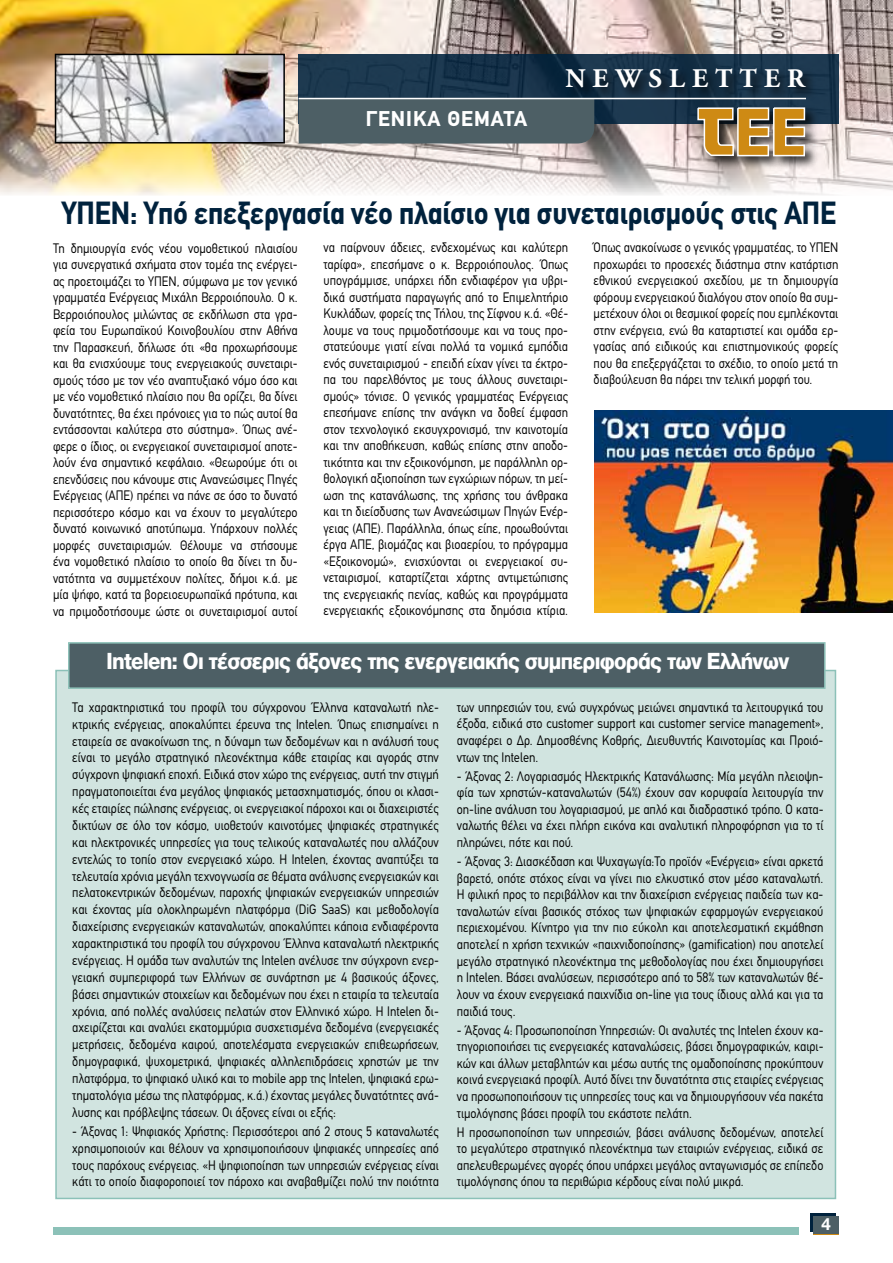
<style>
.page{position:relative;width:893px;height:1263px;background:#fff}
.page>*{position:absolute;margin:0;border:0;box-sizing:border-box;transform-origin:0 0}
.t1{font:700 31.5px "CF Din";color:#00223d;scale:.9 1}
.t2{font:700 27px "CF Garamond";letter-spacing:.26em;color:#fff}
.t3{font:800 24px "Helvetica Neue Greek";letter-spacing:-.03em;color:#fff;scale:.9 1}
.t4{font:700 21px "CF Din";letter-spacing:.05em;color:#fff}
.t5{font:700 18px "Helvetica Neue Greek";color:#fff}
.t6{font:13.5px/16.5px "CF Din";color:#000;text-align:justify;scale:.9 1}
</style>
<div class="page">
<img style="left:0;top:0;width:893px;height:195px">
<svg style="left:299px;top:54px;width:540px;height:69px;background:#19354c"></svg>
<div style="left:565px;top:67px;width:254px;height:35px;background:#000;opacity:.75"></div>
<div style="left:695px;top:105px;width:53px;height:65px;background:#000;opacity:.75"></div>
<div style="left:735px;top:105px;width:48px;height:65px;background:#000;opacity:.75"></div>
<div style="left:771px;top:105px;width:48px;height:65px;background:#000;opacity:.75"></div>
<svg style="left:696px;top:107px;width:110px;height:50px;background:#b69256"></svg>
<div style="left:299px;top:99px;width:297px;height:45px;background:#4d5f65"></div>
<hr style="left:299px;top:98px;width:507px;height:1px;background:#fff">
<div style="left:810px;top:1214px;width:26px;height:18px;background:#00223d"></div>
<div style="left:813px;top:1216px;width:26px;height:18px;background:#4d5f65"></div>
<div style="left:53px;top:1227px;width:746px;height:7px;background:#8cc1b8"></div>
<img style="left:58px;top:57px;width:224px;height:84px">
<div style="left:55px;top:54px;width:230px;height:90px;border:2px solid #000"></div>
<div style="left:55px;top:670px;width:781px;height:529px;background:#d1e4e0;border:2px solid #8cc1b8"></div>
<div style="left:68px;top:642px;width:758px;height:47px;background:#4d5f65;border:2px solid #8cc1b8"></div>
<img style="left:595px;top:410px;width:298px;height:202px">
<h3 class="t4" style="left:366px;top:108px;width:163px">ΓΕΝΙΚΑ ΘΕΜΑΤΑ</h3>
<h2 class="t2" style="left:565px;top:65px;width:241px">NEWSLETTER</h2>
<h1 class="t1" style="left:62px;top:196px;width:862px">ΥΠΕΝ: Υπό επεξεργασία νέο πλαίσιο για συνεταιρισμούς στις ΑΠΕ</h1>
<p class="t6" style="left:53px;top:240px;width:273px">Τη δημιουργία ενός νέου νομοθετικού πλαισίου για συνεργατικά σχήματα στον τομέα της ενέργει&shy;ας προετοιμάζει το ΥΠΕΝ, σύμφωνα με τον γενικό γραμματέα Ενέργειας Μιχάλη Βερροιόπουλο. Ο κ.<br>Βερροιόπουλος μιλώντας σε εκδήλωση στα γρα&shy;φεία του Ευρωπαϊκού Κοινοβουλίου στην Αθήνα την Παρασκευή, δήλωσε ότι «θα προχωρήσουμε και θα ενισχύουμε τους ενεργειακούς συνεταιρι&shy;σμούς τόσο με τον νέο αναπτυξιακό νόμο όσο και με νέο νομοθετικό πλαίσιο που θα ορίζει, θα δίνει δυνατότητες, θα έχει πρόνοιες για το πώς αυτοί θα εντάσσονται καλύτερα στο σύστημα». Όπως ανέ&shy;φερε ο ίδιος, οι ενεργειακοί συνεταιρισμοί αποτε&shy;λούν ένα σημαντικό κεφάλαιο. «Θεωρούμε ότι οι επενδύσεις που κάνουμε στις Ανανεώσιμες Πηγές Ενέργειας (ΑΠΕ) πρέπει να πάνε σε όσο το δυνατό περισσότερο κόσμο και να έχουν το μεγαλύτερο δυνατό κοινωνικό αποτύπωμα. Υπάρχουν πολλές μορφές συνεταιρισμών. Θέλουμε να στήσουμε ένα νομοθετικό πλαίσιο το οποίο θα δίνει τη δυ&shy;νατότητα να συμμετέχουν πολίτες, δήμοι κ.ά. με μία ψήφο, κατά τα βορειοευρωπαϊκά πρότυπα, και να πριμοδοτήσουμε ώστε οι συνεταιρισμοί αυτοί</p>
<p class="t6" style="left:323px;top:240px;width:273px">να παίρνουν άδειες, ενδεχομένως και καλύτερη ταρίφα», επεσήμανε ο κ. Βερροιόπουλος. Όπως υπογράμμισε, υπάρχει ήδη ενδιαφέρον για υβρι&shy;δικά συστήματα παραγωγής από το Επιμελητήριο Κυκλάδων, φορείς της Τήλου, της Σίφνου κ.ά. «Θέ&shy;λουμε να τους πριμοδοτήσουμε και να τους προ&shy;στατεύουμε γιατί είναι πολλά τα νομικά εμπόδια ενός συνεταιρισμού - επειδή είχαν γίνει τα έκτρο&shy;πα του παρελθόντος με τους άλλους συνεταιρι&shy;σμούς» τόνισε. Ο γενικός γραμματέας Ενέργειας επεσήμανε επίσης την ανάγκη να δοθεί έμφαση στον τεχνολογικό εκσυγχρονισμό, την καινοτομία και την αποθήκευση, καθώς επίσης στην αποδο&shy;τικότητα και την εξοικονόμηση, με παράλληλη ορ&shy;θολογική αξιοποίηση των εγχώριων πόρων, τη μεί&shy;ωση της κατανάλωσης, της χρήσης του άνθρακα και τη διείσδυσης των Ανανεώσιμων Πηγών Ενέρ&shy;γειας (ΑΠΕ). Παράλληλα, όπως είπε, προωθούνται έργα ΑΠΕ, βιομάζας και βιοαερίου, το πρόγραμμα «Εξοικονομώ», ενισχύονται οι ενεργειακοί συ&shy;νεταιρισμοί, καταρτίζεται χάρτης αντιμετώπισης της ενεργειακής πενίας, καθώς και προγράμματα ενεργειακής εξοικονόμησης στα δημόσια κτίρια.</p>
<p class="t6" style="left:594px;top:240px;width:273px">Όπως ανακοίνωσε ο γενικός γραμματέας, το ΥΠΕΝ προχωράει το προσεχές διάστημα στην κατάρτιση εθνικού ενεργειακού σχεδίου, με τη δημιουργία φόρουμ ενεργειακού διαλόγου στον οποίο θα συμ&shy;μετέχουν όλοι οι θεσμικοί φορείς που εμπλέκονται στην ενέργεια, ενώ θα καταρτιστεί και ομάδα ερ&shy;γασίας από ειδικούς και επιστημονικούς φορείς που θα επεξεργάζεται το σχέδιο, το οποίο μετά τη διαβούλευση θα πάρει την τελική μορφή του.</p>
<h3 class="t3" style="left:106px;top:649px;width:760px">Intelen: Οι τέσσερις άξονες της ενεργειακής συμπεριφοράς των Ελλήνων</h3>
<p class="t6" style="left:72px;top:699px;width:409px">Τα χαρακτηριστικά του προφίλ του σύγχρονου Έλληνα καταναλωτή ηλε&shy;κτρικής ενέργειας, αποκαλύπτει έρευνα της Intelen. Όπως επισημαίνει η εταιρεία σε ανακοίνωση της, η δύναμη των δεδομένων και η ανάλυσή τους είναι το μεγάλο στρατηγικό πλεονέκτημα κάθε εταιρίας και αγοράς στην σύγχρονη ψηφιακή εποχή. Ειδικά στον χώρο της ενέργειας, αυτή την στιγμή πραγματοποιείται ένα μεγάλος ψηφιακός μετασχηματισμός, όπου οι κλασι&shy;κές εταιρίες πώλησης ενέργειας, οι ενεργειακοί πάροχοι και οι διαχειριστές δικτύων σε όλο τον κόσμο, υιοθετούν καινοτόμες ψηφιακές στρατηγικές και ηλεκτρονικές υπηρεσίες για τους τελικούς καταναλωτές που αλλάζουν εντελώς το τοπίο στον ενεργειακό χώρο. Η Intelen, έχοντας αναπτύξει τα τελευταία χρόνια μεγάλη τεχνογνωσία σε θέματα ανάλυσης ενεργειακών και πελατοκεντρικών δεδομένων, παροχής ψηφιακών ενεργειακών υπηρεσιών και έχοντας μία ολοκληρωμένη πλατφόρμα (DiG SaaS) και μεθοδολογία διαχείρισης ενεργειακών καταναλωτών, αποκαλύπτει κάποια ενδιαφέροντα χαρακτηριστικά του προφίλ του σύγχρονου Έλληνα καταναλωτή ηλεκτρικής ενέργειας. Η ομάδα των αναλυτών της Intelen ανέλυσε την σύγχρονη ενερ&shy;γειακή συμπεριφορά των Ελλήνων σε συνάρτηση με 4 βασικούς άξονες, βάσει σημαντικών στοιχείων και δεδομένων που έχει η εταιρία τα τελευταία χρόνια, από πολλές αναλύσεις πελατών στον Ελληνικό χώρο. Η Intelen δι&shy;αχειρίζεται και αναλύει εκατομμύρια συσχετισμένα δεδομένα (ενεργειακές μετρήσεις, δεδομένα καιρού, αποτελέσματα ενεργειακών επιθεωρήσεων, δημογραφικά, ψυχομετρικά, ψηφιακές αλληλεπιδράσεις χρηστών με την πλατφόρμα, το ψηφιακό υλικό και το mobile app της Intelen, ψηφιακά ερω&shy;τηματολόγια μέσω της πλατφόρμας, κ.ά.) έχοντας μεγάλες δυνατότητες ανά&shy;λυσης και πρόβλεψης τάσεων. Οι άξονες είναι οι εξής:</p>
<p class="t6" style="left:72px;top:1123px;width:409px">- Άξονας 1: Ψηφιακός Χρήστης: Περισσότεροι από 2 στους 5 καταναλωτές χρησιμοποιούν και θέλουν να χρησιμοποιήσουν ψηφιακές υπηρεσίες από τους παρόχους ενέργειας. «Η ψηφιοποίηση των υπηρεσιών ενέργειας είναι κάτι το οποίο διαφοροποιεί τον πάροχο και αναβαθμίζει πολύ την ποιότητα</p>
<p class="t6" style="left:457px;top:699px;width:409px">των υπηρεσιών του, ενώ συγχρόνως μειώνει σημαντικά τα λειτουργικά του έξοδα, ειδικά στο customer support και customer service management», αναφέρει ο Δρ. Δημοσθένης Κοθρής, Διευθυντής Καινοτομίας και Προιό&shy;ντων της Intelen.</p>
<p class="t6" style="left:457px;top:768px;width:409px">- Άξονας 2: Λογαριασμός Ηλεκτρικής Κατανάλωσης: Μία μεγάλη πλειοψη&shy;φία των χρηστών-καταναλωτών (54%) έχουν σαν κορυφαία λειτουργία την on-line ανάλυση του λογαριασμού, με απλό και διαδραστικό τρόπο. Ο κατα&shy;ναλωτής θέλει να έχει πλήρη εικόνα και αναλυτική πληροφόρηση για το τί πληρώνει, πότε και πού.</p>
<p class="t6" style="left:457px;top:853px;width:409px">- Άξονας 3: Διασκέδαση και Ψυχαγωγία:Το προϊόν «Ενέργεια» είναι αρκετά βαρετό, οπότε στόχος είναι να γίνει πιο ελκυστικό στον μέσο καταναλωτή.<br>Η φιλική προς το περιβάλλον και την διαχείριση ενέργειας παιδεία των κα&shy;ταναλωτών είναι βασικός στόχος των ψηφιακών εφαρμογών ενεργειακού περιεχομένου. Κίνητρο για την πιο εύκολη και αποτελεσματική εκμάθηση αποτελεί η χρήση τεχνικών «παιχνιδοποίησης» (gamification) που αποτελεί μεγάλο στρατηγικό πλεονέκτημα της μεθοδολογίας που έχει δημιουργήσει η Intelen. Βάσει αναλύσεων, περισσότερο από το 58% των καταναλωτών θέ&shy;λουν να έχουν ενεργειακά παιχνίδια on-line για τους ίδιους αλλά και για τα παιδιά τους.</p>
<p class="t6" style="left:457px;top:1021px;width:409px">- Άξονας 4: Προσωποποίηση Υπηρεσιών: Οι αναλυτές της Intelen έχουν κα&shy;τηγοριοποιήσει τις ενεργειακές καταναλώσεις, βάσει δημογραφικών, καιρι&shy;κών και άλλων μεταβλητών και μέσω αυτής της ομαδοποίησης προκύπτουν κοινά ενεργειακά προφίλ. Αυτό δίνει την δυνατότητα στις εταιρίες ενέργειας να προσωποποιήσουν τις υπηρεσίες τους και να δημιουργήσουν νέα πακέτα τιμολόγησης βάσει προφίλ του εκάστοτε πελάτη.</p>
<p class="t6" style="left:457px;top:1123px;width:409px">Η προσωποποίηση των υπηρεσιών, βάσει ανάλυσης δεδομένων, αποτελεί το μεγαλύτερο στρατηγικό πλεονέκτημα των εταιριών ενέργειας, ειδικά σε απελευθερωμένες αγορές όπου υπάρχει μεγάλος ανταγωνισμός σε επίπεδο τιμολόγησης όπου τα περιθώρια κέρδους είναι πολύ μικρά.</p>
<h3 class="t5" style="left:821px;top:1215px;width:11px">4</h3>
</div>
